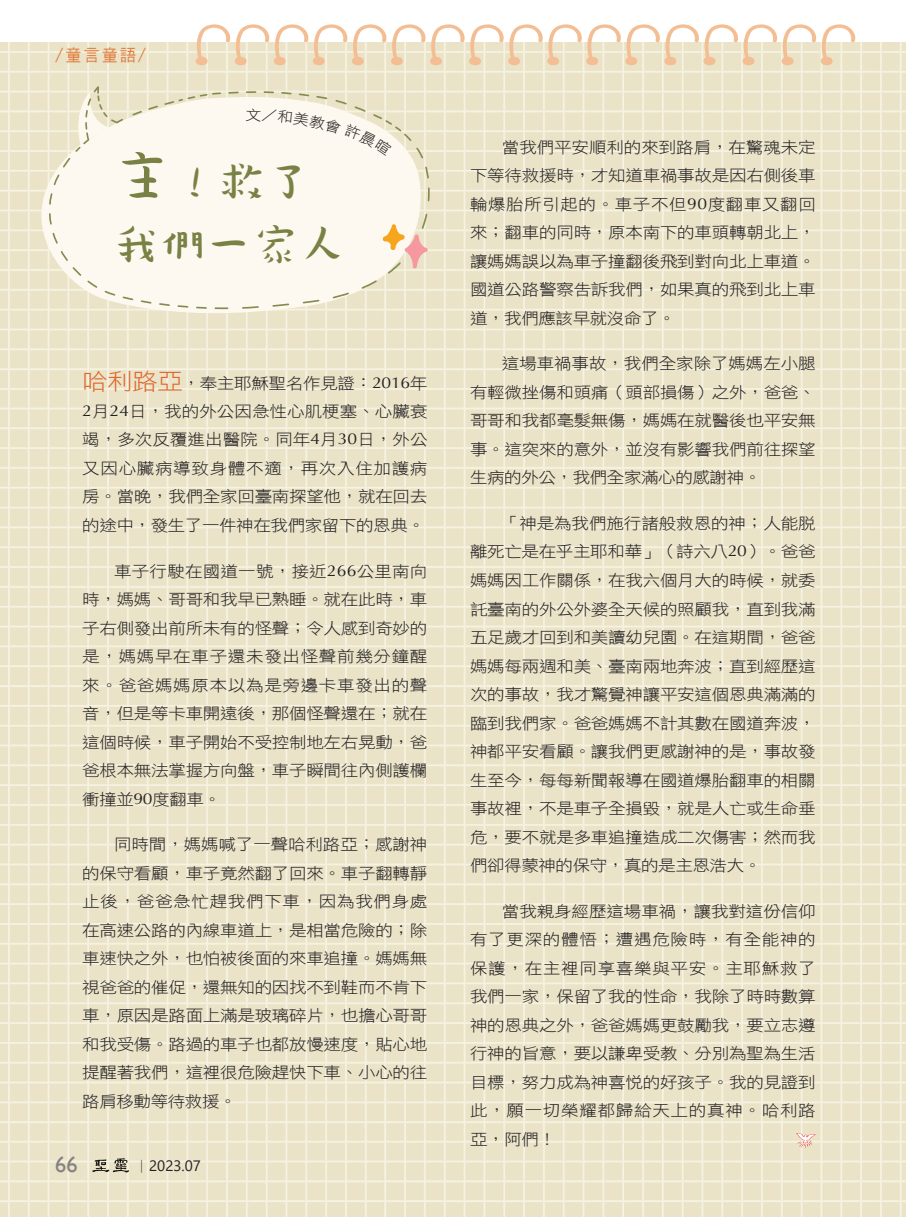
<style>
.page{position:relative;width:906px;height:1217px;background:#fff}
.page>*{position:absolute;margin:0;border:0;box-sizing:border-box;transform-origin:0 0}
.t1{font:45.15px/64.2px "DF Kang Kang W5 WINP BF";color:#798145}
.t2{font:22.5px "Gill Sans";color:#868281}
.t3{font:16.5px "DF Hei W5 WIN BF";color:#e07e3f}
.t4{font:15.75px/28.5px "DF Hei W3 WIN BF";letter-spacing:-.02em;color:#231f20;text-align:justify;scale:1.11 1}
.t5{font:15px "Segoe UI";color:#231f20}
.s1{font-size:56.7px}
.s2{font-size:22.95px;color:#de6427}
.s3{font-family:"Optima"}
.s4{font-family:"Adobe Ming Std";font-weight:300}
</style>
<div class="page">
<img style="left:0;top:42px;width:906px;height:1174px">
<svg style="left:2px;top:95px;width:419px;height:218px;background:#ece6cd"></svg>
<svg style="left:25px;top:152px;width:49px;height:137px"></svg>
<svg style="left:74px;top:91px;width:356px;height:219px"></svg>
<svg style="left:72px;top:87px;width:53px;height:59px"></svg>
<svg style="left:196px;top:24px;width:662px;height:43px"></svg>
<svg style="left:796px;top:1132px;width:19px;height:15px"></svg>
<svg style="left:382px;top:212px;width:46px;height:57px"></svg>
<svg style="left:92px;top:1157px;width:37px;height:15px"></svg>
<svg style="left:227px;top:91px;width:178px;height:64px"></svg>
<p class="t3" style="left:55px;top:47px;width:92px">/童言童語/</p>
<h1 class="t1" style="left:113px;top:148px;width:234px"><span class="s1">主</span>！救了我們一家人</h1>
<p class="t4" style="left:82px;top:369px;width:312px"><span class="s2">哈利路亞</span>，奉主耶穌聖名作見證：<span class="s3">2016</span>年<span class="s3">2</span>月<span class="s3">24</span>日，我的外公因急性心肌梗塞、心臟衰竭，多次反覆進出醫院。同年<span class="s3">4</span>月<span class="s3">30</span>日，外公又因心臟病導致身體不適，再次入住加護病房。當晚，我們全家回臺南探望他，就在回去的途中，發生了一件神在我們家留下的恩典。</p>
<p class="t4" style="left:82px;top:556px;width:312px;text-indent:32px">車子行駛在國道一號，接近<span class="s3">266</span>公里南向時，媽媽、哥哥和我早已熟睡。就在此時，車子右側發出前所未有的怪聲；令人感到奇妙的是，媽媽早在車子還未發出怪聲前幾分鐘醒來。爸爸媽媽原本以為是旁邊卡車發出的聲音，但是等卡車開遠後，那個怪聲還在；就在這個時候，車子開始不受控制地左右晃動，爸爸根本無法掌握方向盤，車子瞬間往內側護欄衝撞並<span class="s3">90</span>度翻車。</p>
<p class="t4" style="left:82px;top:830px;width:312px;text-indent:32px">同時間，媽媽喊了一聲哈利路亞；感謝神的保守看顧，車子竟然翻了回來。車子翻轉靜止後，爸爸急忙趕我們下車，因為我們身處在高速公路的內線車道上，是相當危險的；除車速快之外，也怕被後面的來車追撞。媽媽無視爸爸的催促，還無知的因找不到鞋而不肯下車，原因是路面上滿是玻璃碎片，也擔心哥哥和我受傷。路過的車子也都放慢速度，貼心地提醒著我們，這裡很危險趕快下車、小心的往路肩移動等待救援。</p>
<h2 class="t2" style="left:55px;top:1150px;width:24px">66</h2>
<p class="t5" style="left:134px;top:1151px;width:68px"><span class="s4">｜</span>2023.07</p>
<p class="t4" style="left:470px;top:133px;width:313px;text-indent:32px">當我們平安順利的來到路肩，在驚魂未定下等待救援時，才知道車禍事故是因右側後車輪爆胎所引起的。車子不但<span class="s3">90</span>度翻車又翻回來；翻車的同時，原本南下的車頭轉朝北上，讓媽媽誤以為車子撞翻後飛到對向北上車道。國道公路警察告訴我們，如果真的飛到北上車道，我們應該早就沒命了。</p>
<p class="t4" style="left:470px;top:349px;width:313px;text-indent:32px">這場車禍事故，我們全家除了媽媽左小腿有輕微挫傷和頭痛（頭部損傷）之外，爸爸、哥哥和我都毫髮無傷，媽媽在就醫後也平安無事。這突來的意外，並沒有影響我們前往探望生病的外公，我們全家滿心的感謝神。</p>
<p class="t4" style="left:470px;top:509px;width:313px;text-indent:32px">「神是為我們施行諸般救恩的神；人能脫離死亡是在乎主耶和華」（詩六八<span class="s3">20</span>）。爸爸媽媽因工作關係，在我六個月大的時候，就委託臺南的外公外婆全天候的照顧我，直到我滿五足歲才回到和美讀幼兒園。在這期間，爸爸媽媽每兩週和美、臺南兩地奔波；直到經歷這次的事故，我才驚覺神讓平安這個恩典滿滿的臨到我們家。爸爸媽媽不計其數在國道奔波，神都平安看顧。讓我們更感謝神的是，事故發生至今，每每新聞報導在國道爆胎翻車的相關事故裡，不是車子全損毀，就是人亡或生命垂危，要不就是多車追撞造成二次傷害；然而我們卻得蒙神的保守，真的是主恩浩大。</p>
<p class="t4" style="left:470px;top:896px;width:313px;text-indent:32px">當我親身經歷這場車禍，讓我對這份信仰有了更深的體悟；遭遇危險時，有全能神的保護，在主裡同享喜樂與平安。主耶穌救了我們一家，保留了我的性命，我除了時時數算神的恩典之外，爸爸媽媽更鼓勵我，要立志遵行神的旨意，要以謙卑受教、分別為聖為生活目標，努力成為神喜悅的好孩子。我的見證到此，願一切榮耀都歸給天上的真神。哈利路亞，阿們！</p>
</div>
